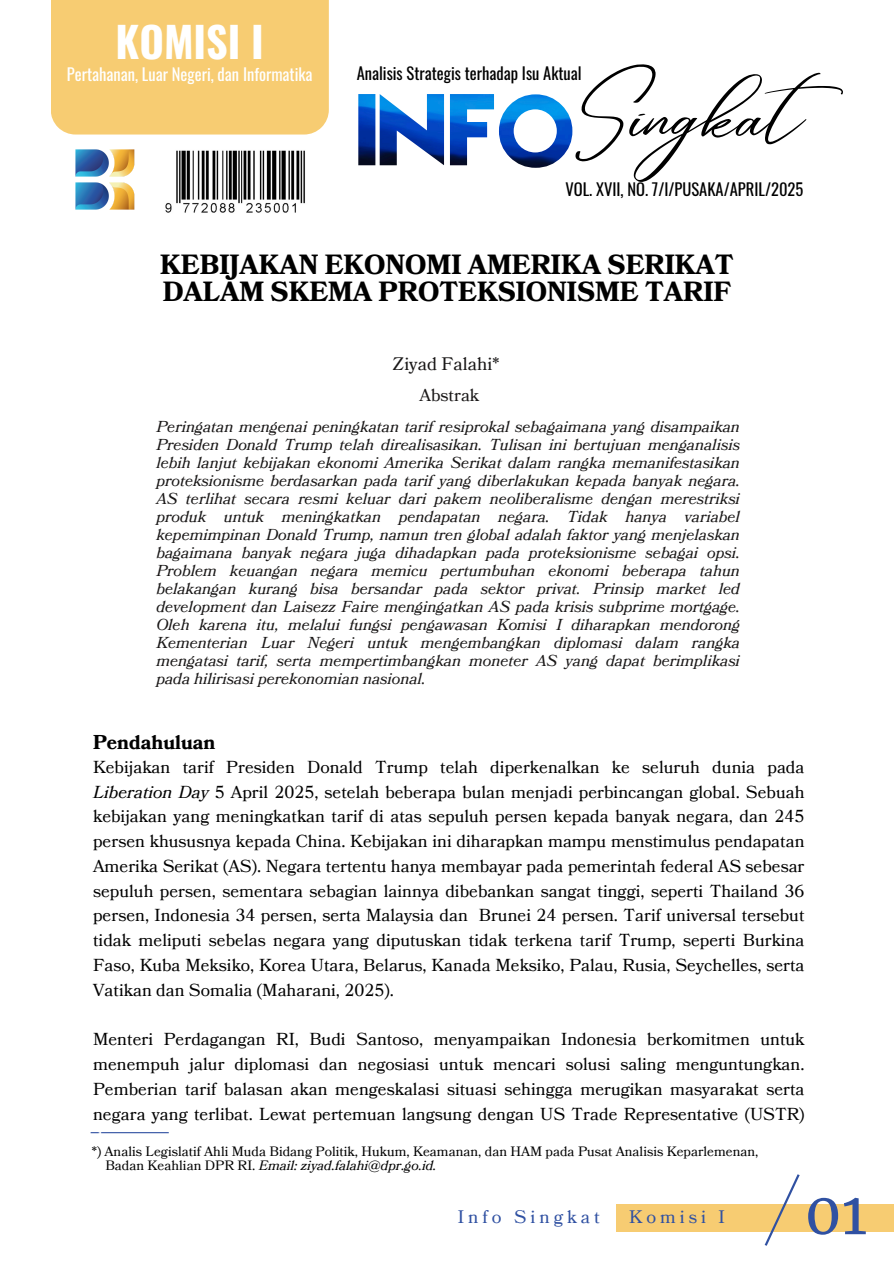
<style>
.page{position:relative;width:894px;height:1264px;background:#fff}
.page>*{position:absolute;margin:0;border:0;box-sizing:border-box;transform-origin:0 0}
.t1{font:100 92.85px "Vanyla 4 F Unicase";color:#3051a2}
.t2{font:77.7px "Andasia";color:#000}
.t3{font:57.6px "Merriweather";color:#3051a2}
.t4{font:700 42px "Oswald";color:#fff}
.t5{font:700 27px/27px "Bookmania";color:#000}
.t6{font:700 19.5px "Bookmania";color:#000}
.t7{font:18px "Bookmania";letter-spacing:.22em;color:#3051a2}
.t8{font:18px "Bookmania";color:#191717}
.t9{font:17.25px/24.8px "Bookmania";color:#000;text-align:justify}
.t10{font:17.25px "Bookmania";color:#191717}
.t11{font:16.5px "Oswald";color:#000}
.t12{font:16.5px "Oswald";color:#fff}
.t13{font:italic 15.75px/18px "Bookmania";color:#191717;text-align:justify}
.t14{font:13.5px "Bookmania";color:#000}
.t15{font:italic 13.5px "Bookmania";color:#000}
.s1{font-style:italic}
.s2{font-style:normal}
</style>
<div class="page">
<div style="left:616px;top:1204px;width:277px;height:27px;background:#f7cc72"></div>
<hr style="left:91px;top:1132px;width:78px;height:1px;background:#3051a2">
<div style="left:51px;top:0;width:277px;height:134px;background:#f7cc72"></div>
<img style="left:165px;top:150px;width:140px;height:63px">
<img style="left:75px;top:149px;width:60px;height:61px">
<img style="left:358px;top:94px;width:214px;height:74px">
<div style="left:513px;top:109px;width:43px;height:43px;background:#fff;border-radius:50%"></div>
<p class="t4" style="left:115px;top:9px;width:150px">KOMISI I</p>
<p class="t12" style="left:67px;top:61px;width:247px">Pertahanan, Luar Negeri, dan Informatika</p>
<h2 class="t2" style="left:573px;top:56px;width:278px">Singkat</h2>
<p class="t11" style="left:356px;top:61px;width:226px">Analisis Strategis terhadap Isu Aktual</p>
<p class="t11" style="left:565px;top:176px;width:239px">VOL. XVII, NO. 7/I/PUSAKA/APRIL/2025</p>
<h3 class="t5" style="left:160px;top:252px;width:574px">KEBIJAKAN EKONOMI AMERIKA SERIKAT<br>DALAM SKEMA PROTEKSIONISME TARIF</h3>
<h6 class="t8" style="left:392px;top:351px;width:108px">Ziyad Falahi*</h6>
<h5 class="t10" style="left:419px;top:384px;width:61px">Abstrak</h5>
<h2 class="t13" style="left:156px;top:418px;width:585px">Peringatan mengenai peningkatan tarif resiprokal sebagaimana yang disampaikan Presiden Donald Trump telah direalisasikan. Tulisan ini bertujuan menganalisis lebih lanjut kebijakan ekonomi Amerika Serikat dalam rangka memanifestasikan proteksionisme berdasarkan pada tarif yang diberlakukan kepada banyak negara.<br>AS terlihat secara resmi keluar dari pakem neoliberalisme dengan merestriksi produk untuk meningkatkan pendapatan negara. Tidak hanya variabel kepemimpinan Donald Trump, namun tren global adalah faktor yang menjelaskan bagaimana banyak negara juga dihadapkan pada proteksionisme sebagai opsi.<br>Problem keuangan negara memicu pertumbuhan ekonomi beberapa tahun belakangan kurang bisa bersandar pada sektor privat. Prinsip market led development dan Laisezz Faire mengingatkan AS pada krisis subprime mortgage.<br>Oleh karena itu, melalui fungsi pengawasan Komisi I diharapkan mendorong Kementerian Luar Negeri untuk mengembangkan diplomasi dalam rangka mengatasi tarif, serta mempertimbangkan moneter AS yang dapat berimplikasi pada hilirisasi perekonomian nasional.</h2>
<p class="t6" style="left:93px;top:729px;width:124px">Pendahuluan</p>
<p class="t9" style="left:93px;top:755px;width:712px">Kebijakan tarif Presiden Donald Trump telah diperkenalkan ke seluruh dunia pada <span class="s1">Liberation Day</span> 5 April 2025, setelah beberapa bulan menjadi perbincangan global. Sebuah kebijakan yang meningkatkan tarif di atas sepuluh persen kepada banyak negara, dan 245 persen khususnya kepada China. Kebijakan ini diharapkan mampu menstimulus pendapatan Amerika Serikat (AS). Negara tertentu hanya membayar pada pemerintah federal AS sebesar sepuluh persen, sementara sebagian lainnya dibebankan sangat tinggi, seperti Thailand 36 persen, Indonesia 34 persen, serta Malaysia dan Brunei 24 persen. Tarif universal tersebut tidak meliputi sebelas negara yang diputuskan tidak terkena tarif Trump, seperti Burkina Faso, Kuba Meksiko, Korea Utara, Belarus, Kanada Meksiko, Palau, Rusia, Seychelles, serta Vatikan dan Somalia (Maharani, 2025).</p>
<h4 class="t9" style="left:93px;top:1027px;width:712px">Menteri Perdagangan RI, Budi Santoso, menyampaikan Indonesia berkomitmen untuk menempuh jalur diplomasi dan negosiasi untuk mencari solusi saling menguntungkan.<br>Pemberian tarif balasan akan mengeskalasi situasi sehingga merugikan masyarakat serta negara yang terlibat. Lewat pertemuan langsung dengan US Trade Representative (USTR)</h4>
<p class="t14" style="left:92px;top:1142px;width:668px">*) Analis Legislatif Ahli Muda Bidang Politik, Hukum, Keamanan, dan HAM pada Pusat Analisis Keparlemenan,</p>
<p class="t15" style="left:105px;top:1156px;width:332px"><span class="s2">Badan Keahlian DPR RI.</span> Email: ziyad.falahi@dpr.go.id.</p>
<p class="t7" style="left:458px;top:1204px;width:143px">Info Singkat</p>
<p class="t7" style="left:629px;top:1204px;width:97px">Komisi I</p>
<p class="t1" style="left:764px;top:1167px;width:36px">/</p>
<p class="t3" style="left:804px;top:1177px;width:64px">01</p>
</div>
